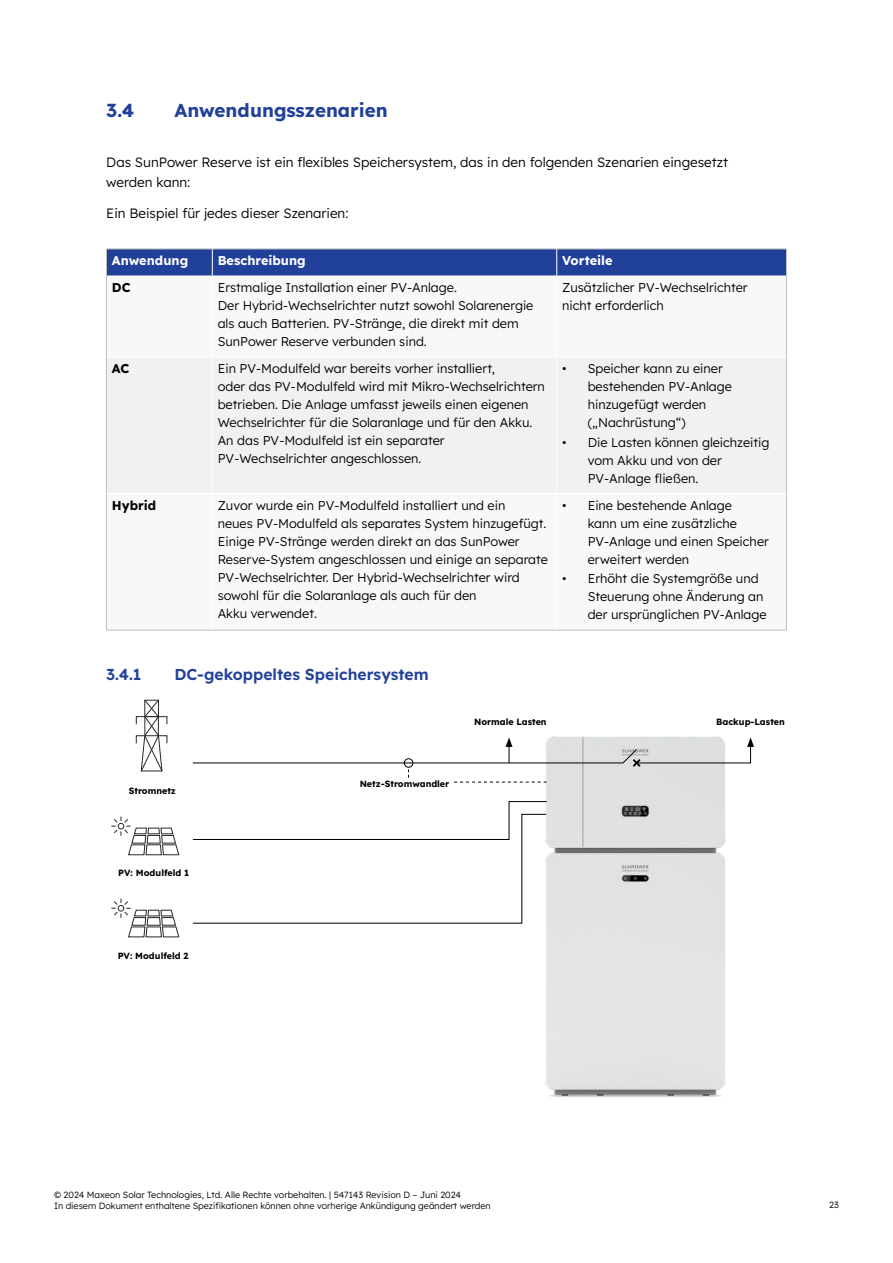
<style>
.page{position:relative;width:893px;height:1263px;background:#fff}
.page>*{position:absolute;margin:0;border:0;box-sizing:border-box;transform-origin:0 0}
.t1{font:700 18.75px "Lexend Deca";color:#21409a}
.t2{font:600 15.75px "Lexend Deca";color:#21409a}
.t3{font:300 13.5px/19.5px "Lexend Deca";color:#000}
.t4{font:300 12.75px/18px "Lexend Deca";color:#000}
.t5{font:700 12.75px "Lexend Deca";color:#fff}
.t6{font:700 12.75px "Lexend Deca";color:#000}
.t7{font:300 9px/10.8px "Lexend Deca";color:#000}
.t8{font:700 9px "Lexend Deca";color:#000}
</style>
<div class="page">
<img style="left:545px;top:736px;width:181px;height:361px">
<div style="left:136px;top:716px;width:31px;height:9px;border:1px solid #292829"></div>
<div style="left:136px;top:735px;width:31px;height:9px;border:1px solid #292829"></div>
<svg style="left:140px;top:699px;width:23px;height:73px"></svg>
<svg style="left:192px;top:801px;width:355px;height:123px"></svg>
<svg style="left:111px;top:816px;width:69px;height:39px"></svg>
<svg style="left:111px;top:899px;width:69px;height:38px"></svg>
<svg style="left:192px;top:737px;width:562px;height:46px"></svg>
<div style="left:107px;top:358px;width:679px;height:135px;background:#f1f1f2"></div>
<hr style="left:106px;top:276px;width:1px;height:81px;background:#bcbec0">
<hr style="left:786px;top:276px;width:1px;height:81px;background:#bcbec0">
<hr style="left:106px;top:357px;width:1px;height:137px;background:#bcbec0">
<hr style="left:786px;top:357px;width:1px;height:137px;background:#bcbec0">
<hr style="left:106px;top:494px;width:1px;height:136px;background:#bcbec0">
<hr style="left:786px;top:494px;width:1px;height:136px;background:#bcbec0">
<hr style="left:106px;top:630px;width:106px;height:1px;background:#bcbec0">
<hr style="left:212px;top:630px;width:345px;height:1px;background:#bcbec0">
<hr style="left:557px;top:630px;width:230px;height:1px;background:#bcbec0">
<hr style="left:212px;top:357px;width:1px;height:136px;background:#fff">
<svg style="left:106px;top:249px;width:681px;height:27px;background:#28469c"></svg>
<hr style="left:556px;top:357px;width:1px;height:136px;background:#fff">
<h1 class="t1" style="left:106px;top:95px;width:29px">3.4</h1>
<h1 class="t1" style="left:174px;top:95px;width:215px">Anwendungsszenarien</h1>
<p class="t3" style="left:106px;top:152px;width:623px">Das SunPower Reserve ist ein flexibles Speichersystem, das in den folgenden Szenarien eingesetzt werden kann:</p>
<p class="t3" style="left:106px;top:202px;width:244px">Ein Beispiel für jedes dieser Szenarien:</p>
<p class="t5" style="left:112px;top:251px;width:78px">Anwendung</p>
<p class="t5" style="left:218px;top:251px;width:90px">Beschreibung</p>
<p class="t5" style="left:562px;top:251px;width:52px">Vorteile</p>
<p class="t6" style="left:112px;top:278px;width:20px">DC</p>
<p class="t4" style="left:218px;top:278px;width:317px">Erstmalige Installation einer PV-Anlage.<br>Der Hybrid-Wechselrichter nutzt sowohl Solarenergie als auch Batterien. PV-Stränge, die direkt mit dem SunPower Reserve verbunden sind.</p>
<p class="t4" style="left:562px;top:278px;width:187px">Zusätzlicher PV-Wechselrichter nicht erforderlich</p>
<p class="t6" style="left:112px;top:359px;width:19px">AC</p>
<p class="t4" style="left:218px;top:359px;width:329px">Ein PV-Modulfeld war bereits vorher installiert,<br>oder das PV-Modulfeld wird mit Mikro-Wechselrichtern betrieben. Die Anlage umfasst jeweils einen eigenen Wechselrichter für die Solaranlage und für den Akku.<br>An das PV-Modulfeld ist ein separater PV-Wechselrichter angeschlossen.</p>
<p class="t4" style="left:588px;top:359px;width:146px;text-indent:-26px">• Speicher kann zu einer bestehenden PV-Anlage hinzugefügt werden („Nachrüstung“)</p>
<p class="t4" style="left:588px;top:432px;width:183px;text-indent:-26px">• Die Lasten können gleichzeitig vom Akku und von der<br>PV-Anlage fließen.</p>
<p class="t6" style="left:112px;top:495px;width:46px">Hybrid</p>
<p class="t4" style="left:218px;top:495px;width:332px">Zuvor wurde ein PV-Modulfeld installiert und ein<br>neues PV-Modulfeld als separates System hinzugefügt.<br>Einige PV-Stränge werden direkt an das SunPower Reserve-System angeschlossen und einige an separate PV-Wechselrichter. Der Hybrid-Wechselrichter wird sowohl für die Solaranlage als auch für den<br>Akku verwendet.</p>
<p class="t4" style="left:588px;top:496px;width:183px;text-indent:-26px">• Eine bestehende Anlage<br>kann um eine zusätzliche<br>PV-Anlage und einen Speicher erweitert werden</p>
<p class="t4" style="left:588px;top:569px;width:180px;text-indent:-26px">• Erhöht die Systemgröße und<br>Steuerung ohne Änderung an der ursprünglichen PV-Anlage</p>
<p class="t2" style="left:106px;top:662px;width:37px">3.4.1</p>
<p class="t2" style="left:174px;top:662px;width:256px">DC-gekoppeltes Speichersystem</p>
<p class="t8" style="left:129px;top:783px;width:49px">Stromnetz</p>
<p class="t8" style="left:360px;top:776px;width:91px">Netz-Stromwandler</p>
<p class="t8" style="left:474px;top:714px;width:74px">Normale Lasten</p>
<p class="t8" style="left:716px;top:714px;width:70px">Backup-Lasten</p>
<p class="t8" style="left:118px;top:866px;width:72px">PV: Modulfeld 1</p>
<p class="t8" style="left:118px;top:949px;width:72px">PV: Modulfeld 2</p>
<p class="t7" style="left:54px;top:1189px;width:438px">© 2024 Maxeon Solar Technologies, Ltd. Alle Rechte vorbehalten. | 547143 Revision D – Juni 2024<br>In diesem Dokument enthaltene Spezifikationen können ohne vorherige Ankündigung geändert werden</p>
<p class="t7" style="left:829px;top:1199px;width:11px">23</p>
</div>
